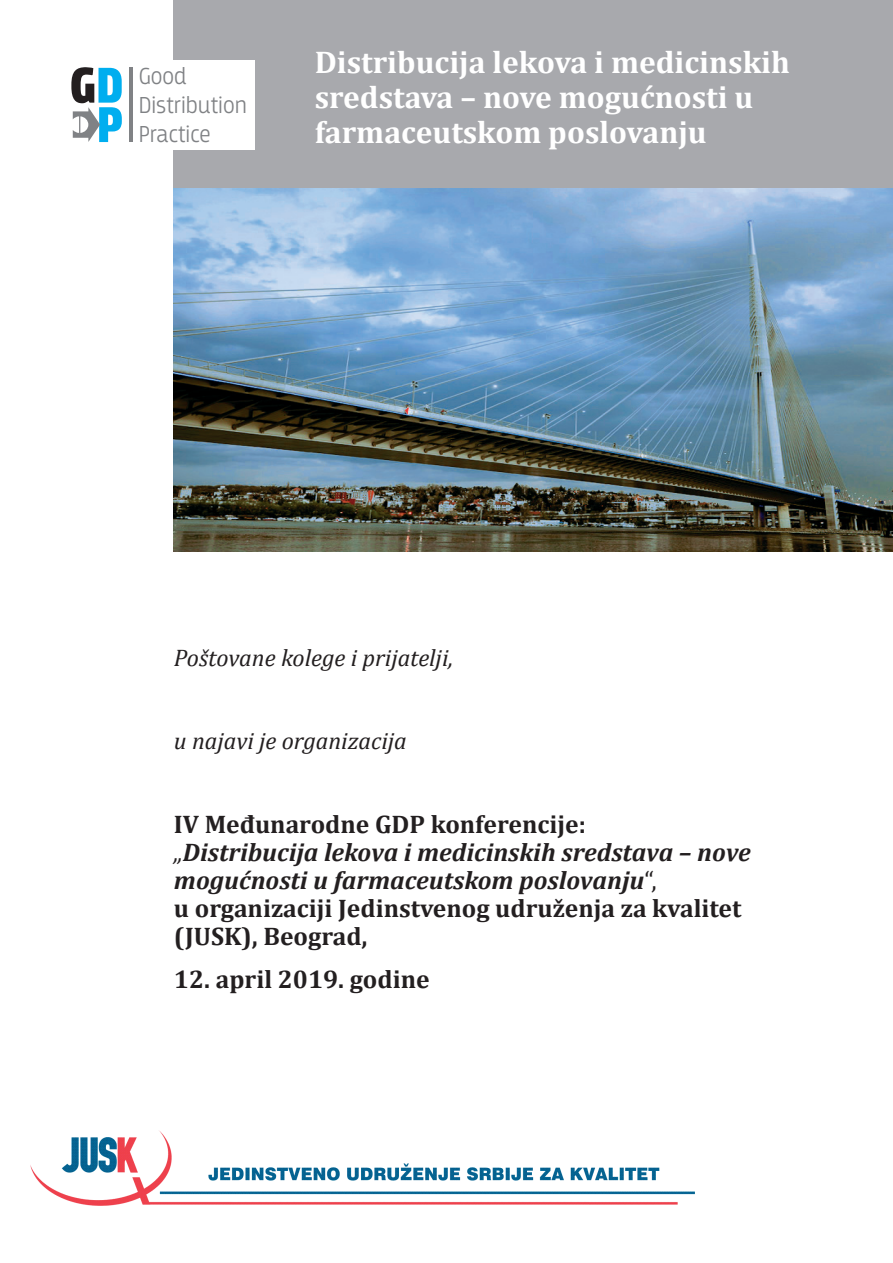
<style>
.page{position:relative;width:893px;height:1263px;background:#fff}
.page>*{position:absolute;margin:0;border:0;box-sizing:border-box;transform-origin:0 0}
.t1{font:700 31.5px/34.7px "Cambria";color:#fff}
.t2{font:700 25.5px/28px "Cambria";color:#231f20}
.t3{font:300 24.3px/29.1px "Breakers";color:#808285}
.t4{font:italic 24px "Cambria";color:#231f20}
.s1{font-weight:400;font-style:italic}
.s2{font-style:italic}
.s3{font-weight:400}
</style>
<div class="page">
<img style="left:174px;top:187px;width:719px;height:365px">
<div style="left:174px;top:0;width:719px;height:187px;background:#a8a9ad"></div>
<div style="left:62px;top:60px;width:192px;height:90px;background:#fff"></div>
<svg style="left:71px;top:67px;width:51px;height:75px"></svg>
<hr style="left:129px;top:68px;width:3px;height:74px;background:#808285">
<img style="left:31px;top:1131px;width:663px;height:74px">
<p class="t3" style="left:139px;top:62px;width:110px">Good<br>Distribution<br>Practice</p>
<p class="t1" style="left:315px;top:45px;width:477px">Distribucija lekova i medicinskih sredstava – nove mogućnosti u farmaceutskom poslovanju</p>
<p class="t4" style="left:174px;top:643px;width:281px">Poštovane kolege i prijatelji,</p>
<p class="t4" style="left:174px;top:726px;width:234px">u najavi je organizacija</p>
<p class="t2" style="left:174px;top:810px;width:578px">IV Međunarodne GDP konferencije:<br><span class="s1">„</span><span class="s2">Distribucija lekova i medicinskih sredstava – nove mogućnosti u farmaceutskom poslovanju</span><span class="s3">“,<br></span>u organizaciji Jedinstvenog udruženja za kvalitet (JUSK), Beograd,</p>
<p class="t2" style="left:174px;top:965px;width:257px">12. april 2019. godine</p>
</div>
